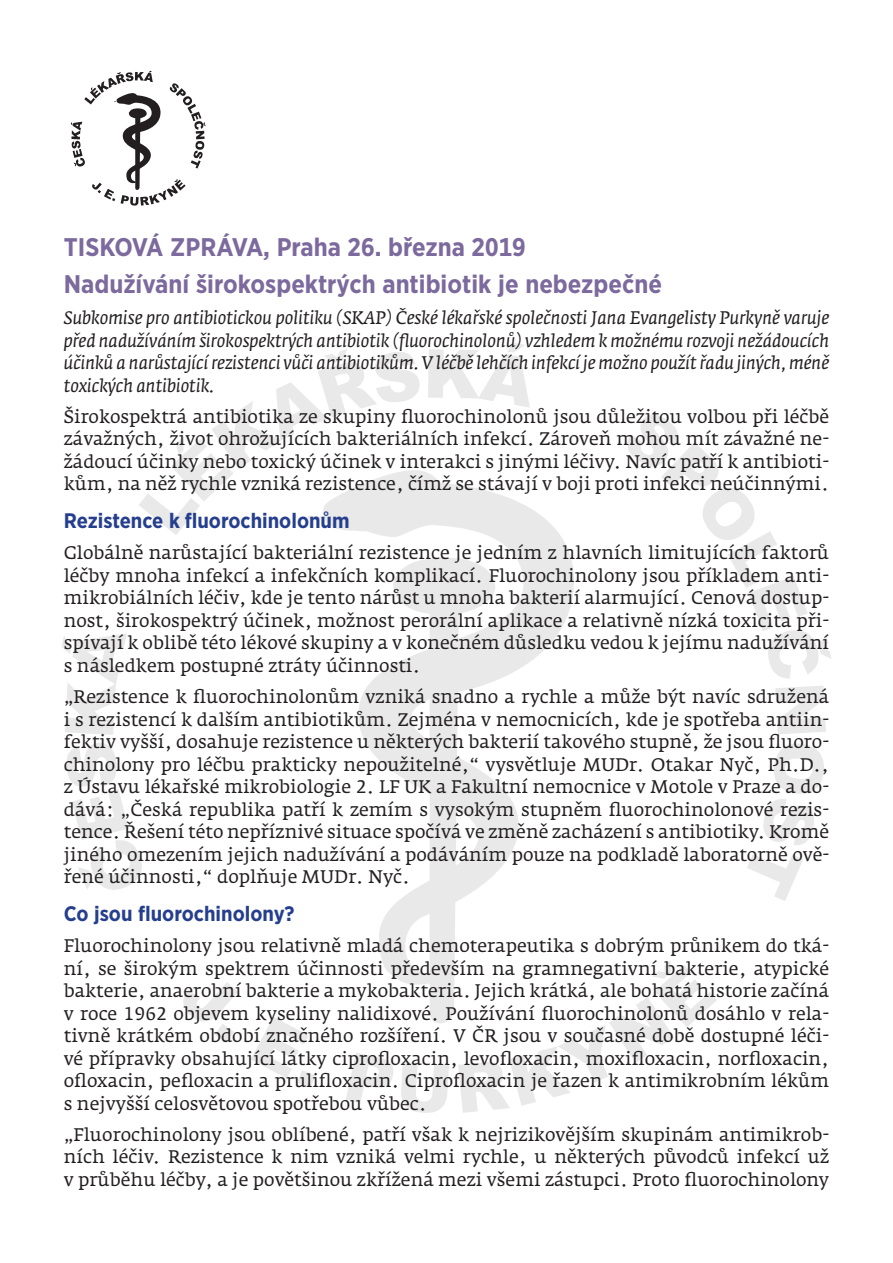
<style>
.page{position:relative;width:893px;height:1263px;background:#fff}
.page>*{position:absolute;margin:0;border:0;box-sizing:border-box;transform-origin:0 0}
.t1{font:700 25.5px "Gotham Narrow";color:#7c6a9e}
.t2{font:700 21px "Gotham Narrow";color:#253f8e}
.t3{font:18px/22.5px "Fedra Serif A Pro";color:#231f20;text-align:justify}
.t4{font:italic 18px/22.5px "Fedra Serif A Pro";color:#231f20;text-align:justify}
</style>
<div class="page">
<svg style="left:358px;top:471px;width:216px;height:505px"></svg>
<svg style="left:393px;top:558px;width:102px;height:465px;fill:#e9e9e9"></svg>
<svg style="left:66px;top:743px;width:76px;height:147px"></svg>
<svg style="left:62px;top:633px;width:65px;height:102px"></svg>
<svg style="left:139px;top:349px;width:281px;height:186px"></svg>
<svg style="left:428px;top:343px;width:102px;height:65px"></svg>
<svg style="left:627px;top:415px;width:204px;height:264px"></svg>
<svg style="left:775px;top:686px;width:51px;height:48px"></svg>
<svg style="left:763px;top:744px;width:61px;height:101px"></svg>
<svg style="left:747px;top:854px;width:56px;height:47px"></svg>
<svg style="left:183px;top:982px;width:55px;height:60px"></svg>
<svg style="left:251px;top:1017px;width:64px;height:70px"></svg>
<svg style="left:346px;top:1053px;width:47px;height:50px"></svg>
<svg style="left:401px;top:1062px;width:48px;height:51px"></svg>
<svg style="left:458px;top:960px;width:259px;height:153px"></svg>
<svg style="left:71px;top:71px;width:135px;height:135px"></svg>
<p class="t1" style="left:64px;top:231px;width:463px">TISKOVÁ ZPRÁVA, Praha 26. března 2019</p>
<p class="t1" style="left:64px;top:268px;width:600px">Nadužívání širokospektrých antibiotik je nebezpečné</p>
<p class="t4" style="left:64px;top:307px;width:767px">Subkomise pro antibiotickou politiku (SKAP) České lékařské společnosti Jana Evangelisty Purkyně varuje před nadužíváním širokospektrých antibiotik (fluorochinolonů) vzhledem k možnému rozvoji nežádoucích účinků a narůstající rezistenci vůči antibiotikům. V léčbě lehčích infekcí je možno použít řadu jiných, méně toxických antibiotik.</p>
<p class="t3" style="left:64px;top:405px;width:767px">Širokospektrá antibiotika ze skupiny fluorochinolonů jsou důležitou volbou při léčbě závažných, život ohrožujících bakteriálních infekcí. Zároveň mohou mít závažné ne&shy;žádoucí účinky nebo toxický účinek v interakci s jinými léčivy. Navíc patří k antibioti&shy;kům, na něž rychle vzniká rezistence, čímž se stávají v boji proti infekci neúčinnými.</p>
<p class="t2" style="left:64px;top:508px;width:287px">Rezistence k fluorochinolonům</p>
<p class="t3" style="left:64px;top:542px;width:767px">Globálně narůstající bakteriální rezistence je jedním z hlavních limitujících faktorů léčby mnoha infekcí a infekčních komplikací. Fluorochinolony jsou příkladem anti&shy;mikrobiálních léčiv, kde je tento nárůst u mnoha bakterií alarmující. Cenová dostup&shy;nost, širokospektrý účinek, možnost perorální aplikace a relativně nízká toxicita při&shy;spívají k oblibě této lékové skupiny a v konečném důsledku vedou k jejímu nadužívání s následkem postupné ztráty účinnosti.</p>
<p class="t3" style="left:64px;top:685px;width:767px">„Rezistence k fluorochinolonům vzniká snadno a rychle a může být navíc sdružená i s rezistencí k dalším antibiotikům. Zejména v nemocnicích, kde je spotřeba antiin&shy;fektiv vyšší, dosahuje rezistence u některých bakterií takového stupně, že jsou fluoro&shy;chinolony pro léčbu prakticky nepoužitelné,“ vysvětluje MUDr. Otakar Nyč, Ph.D., z Ústavu lékařské mikrobiologie 2. LF UK a Fakultní nemocnice v Motole v Praze a do&shy;dává: „Česká republika patří k zemím s vysokým stupněm fluorochinolonové rezis&shy;tence. Řešení této nepříznivé situace spočívá ve změně zacházení s antibiotiky. Kromě jiného omezením jejich nadužívání a podáváním pouze na podkladě laboratorně ově&shy;řené účinnosti,“ doplňuje MUDr. Nyč.</p>
<p class="t2" style="left:64px;top:900px;width:232px">Co jsou fluorochinolony?</p>
<p class="t3" style="left:64px;top:934px;width:767px">Fluorochinolony jsou relativně mladá chemoterapeutika s dobrým průnikem do tká&shy;ní, se širokým spektrem účinnosti především na gramnegativní bakterie, atypické bakterie, anaerobní bakterie a mykobakteria. Jejich krátká, ale bohatá historie začíná v roce 1962 objevem kyseliny nalidixové. Používání fluorochinolonů dosáhlo v rela&shy;tivně krátkém období značného rozšíření. V ČR jsou v současné době dostupné léči&shy;vé přípravky obsahující látky ciprofloxacin, levofloxacin, moxifloxacin, norfloxacin, ofloxacin, pefloxacin a prulifloxacin. Ciprofloxacin je řazen k antimikrobním lékům s nejvyšší celosvětovou spotřebou vůbec.</p>
<p class="t3" style="left:64px;top:1123px;width:767px">„Fluorochinolony jsou oblíbené, patří však k nejrizikovějším skupinám antimikrob&shy;ních léčiv. Rezistence k nim vzniká velmi rychle, u některých původců infekcí už v průběhu léčby, a je povětšinou zkřížená mezi všemi zástupci. Proto fluorochinolony</p>
</div>
